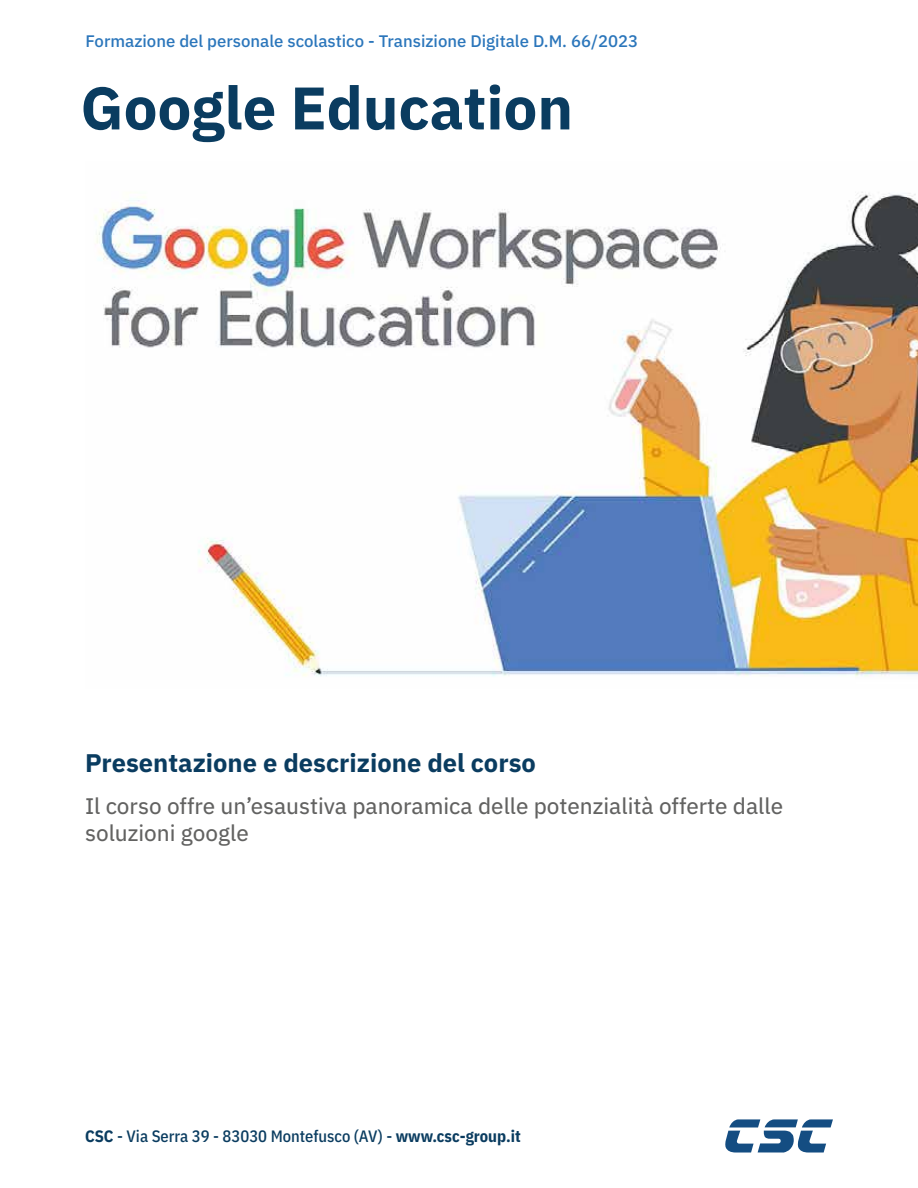
<style>
.page{position:relative;width:918px;height:1188px;background:#fff}
.page>*{position:absolute;margin:0;border:0;box-sizing:border-box;transform-origin:0 0}
.t1{font:700 60px "IBM Plex Sans";color:#0a3c60}
.t2{font:700 25.5px "IBM Plex Sans";color:#0a3c60}
.t3{font:22.5px/27px "IBM Plex Sans Text";color:#626261}
.t4{font:500 16.8px "IBM Plex Sans";color:#2b76bb}
.t5{font:500 16.5px "IBM Plex Sans Cond";color:#0a3c60}
.s1{font-weight:700}
</style>
<div class="page">
<img style="left:95px;top:192px;width:823px;height:485px">
<svg style="left:725px;top:1119px;width:108px;height:34px"></svg>
<p class="t4" style="left:86px;top:28px;width:554px">Formazione del personale scolastico - Transizione Digitale D.M. 66/2023</p>
<h1 class="t1" style="left:81px;top:60px;width:494px">Google Education</h1>
<p class="t2" style="left:85px;top:742px;width:452px">Presentazione e descrizione del corso</p>
<p class="t3" style="left:85px;top:791px;width:700px">Il corso offre un’esaustiva panoramica delle potenzialità offerte dalle soluzioni google</p>
<p class="t5" style="left:85px;top:1123px;width:437px"><span class="s1">CSC</span> - Via Serra 39 - 83030 Montefusco (AV) - <span class="s1">www.csc-group.it</span></p>
</div>
